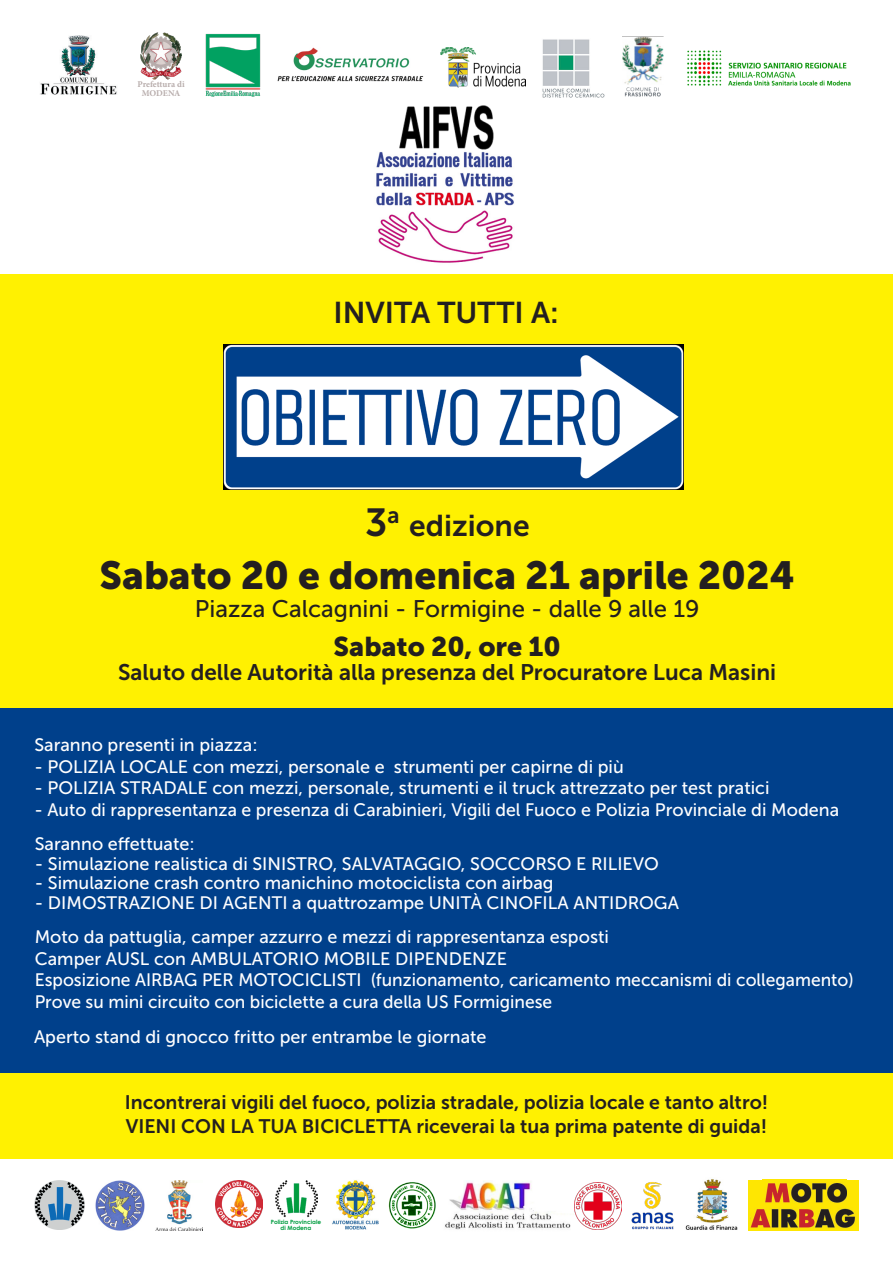
<style>
.page{position:relative;width:893px;height:1263px;background:#fff}
.page>*{position:absolute;margin:0;border:0;box-sizing:border-box;transform-origin:0 0}
.t1{font:39px "Museo Sans 900";color:#231f20}
.t2{font:30px "Museo Sans 700";color:#231f20}
.t3{font:27px "Museo Sans 900";color:#231f20}
.t4{font:24px "Museo Sans 500";color:#231f20}
.t5{font:22.5px "Museo Sans 700";color:#231f20}
.t6{font:19.5px "Museo Sans 700";color:#231f20}
.t7{font:18px "Museo Sans 500";color:#fff}
.t8{font:700 8.85px "Minion Pro";letter-spacing:-.01em;color:#b8adac}
.t9{font:700 5.85px "Century Gothic";color:#009d40}
.s1{font-size:39px}
</style>
<div class="page">
<div style="left:0;top:274px;width:893px;height:885px;background:#fff101"></div>
<div style="left:0;top:708px;width:893px;height:364px;background:#00408b"></div>
<img style="left:40px;top:36px;width:77px;height:59px">
<img style="left:542px;top:39px;width:63px;height:58px">
<img style="left:440px;top:47px;width:85px;height:40px">
<img style="left:140px;top:33px;width:42px;height:47px">
<img style="left:376px;top:149px;width:138px;height:114px">
<img style="left:399px;top:106px;width:95px;height:43px">
<img style="left:277px;top:47px;width:146px;height:35px">
<img style="left:206px;top:33px;width:54px;height:64px">
<img style="left:687px;top:50px;width:164px;height:36px">
<img style="left:622px;top:37px;width:42px;height:60px">
<img style="left:35px;top:1180px;width:50px;height:49px">
<img style="left:95px;top:1180px;width:50px;height:50px">
<img style="left:156px;top:1180px;width:47px;height:50px">
<img style="left:215px;top:1181px;width:47px;height:47px">
<img style="left:276px;top:1180px;width:42px;height:38px">
<img style="left:332px;top:1180px;width:47px;height:49px">
<img style="left:389px;top:1182px;width:47px;height:47px">
<img style="left:445px;top:1180px;width:129px;height:50px">
<img style="left:574px;top:1182px;width:47px;height:47px">
<img style="left:631px;top:1182px;width:43px;height:48px">
<img style="left:685px;top:1179px;width:53px;height:51px">
<div style="left:748px;top:1180px;width:111px;height:51px;background:#fee602"></div>
<img style="left:765px;top:1182px;width:81px;height:21px">
<img style="left:751px;top:1208px;width:105px;height:20px">
<img style="left:224px;top:345px;width:460px;height:144px">
<p class="t8" style="left:138px;top:78px;width:49px">Prefettura di</p>
<p class="t8" style="left:142px;top:87px;width:40px">MODENA</p>
<p class="t2" style="left:334px;top:296px;width:227px">INVITA TUTTI A:</p>
<p class="t2" style="left:365px;top:509px;width:166px"><span class="s1">3</span><sup>a</sup> edizione</p>
<p class="t1" style="left:100px;top:553px;width:697px">Sabato 20 e domenica 21 aprile 2024</p>
<p class="t4" style="left:195px;top:596px;width:506px">Piazza Calcagnini - Formigine - dalle 9 alle 19</p>
<p class="t3" style="left:334px;top:632px;width:229px">Sabato 20, ore 10</p>
<p class="t5" style="left:118px;top:660px;width:660px">Saluto delle Autorità alla presenza del Procuratore Luca Masini</p>
<p class="t7" style="left:34px;top:735px;width:225px">Saranno presenti in piazza:</p>
<p class="t7" style="left:34px;top:756px;width:591px">- POLIZIA LOCALE con mezzi, personale e strumenti per capirne di più</p>
<p class="t7" style="left:34px;top:778px;width:737px">- POLIZIA STRADALE con mezzi, personale, strumenti e il truck attrezzato per test pratici</p>
<p class="t7" style="left:34px;top:800px;width:806px">- Auto di rappresentanza e presenza di Carabinieri, Vigili del Fuoco e Polizia Provinciale di Modena</p>
<p class="t7" style="left:35px;top:834px;width:162px">Saranno effettuate:</p>
<p class="t7" style="left:35px;top:854px;width:626px">- Simulazione realistica di SINISTRO, SALVATAGGIO, SOCCORSO E RILIEVO</p>
<p class="t7" style="left:35px;top:873px;width:520px">- Simulazione crash contro manichino motociclista con airbag</p>
<p class="t7" style="left:35px;top:893px;width:646px">- DIMOSTRAZIONE DI AGENTI a quattrozampe UNITÀ CINOFILA ANTIDROGA</p>
<p class="t7" style="left:35px;top:927px;width:576px">Moto da pattuglia, camper azzurro e mezzi di rappresentanza esposti</p>
<p class="t7" style="left:35px;top:949px;width:474px">Camper AUSL con AMBULATORIO MOBILE DIPENDENZE</p>
<p class="t7" style="left:35px;top:970px;width:820px">Esposizione AIRBAG PER MOTOCICLISTI (funzionamento, caricamento meccanismi di collegamento)</p>
<p class="t7" style="left:35px;top:992px;width:519px">Prove su mini circuito con biciclette a cura della US Formiginese</p>
<p class="t7" style="left:34px;top:1026px;width:454px">Aperto stand di gnocco fritto per entrambe le giornate</p>
<p class="t6" style="left:125px;top:1092px;width:645px">Incontrerai vigili del fuoco, polizia stradale, polizia locale e tanto altro!</p>
<p class="t6" style="left:126px;top:1116px;width:643px">VIENI CON LA TUA BICICLETTA riceverai la tua prima patente di guida!</p>
<p class="t9" style="left:271px;top:1218px;width:52px">Polizia Provinciale</p>
<p class="t9" style="left:281px;top:1224px;width:32px">di Modena</p>
</div>
